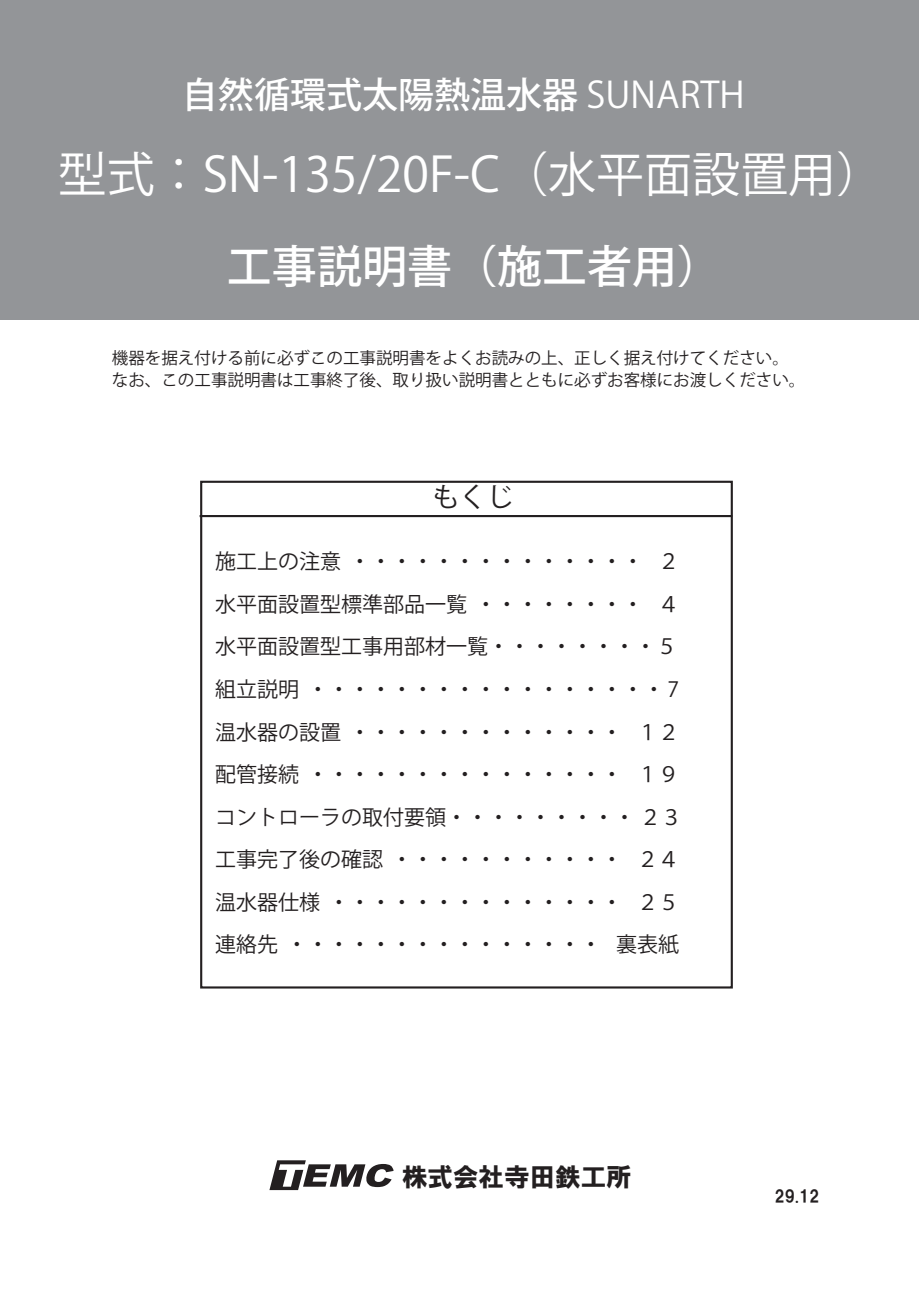
<style>
.page{position:relative;width:919px;height:1289px;background:#fff}
.page>*{position:absolute;margin:0;border:0;box-sizing:border-box;transform-origin:0 0}
.t1{font:48px "Koz Go Pro";color:#fff}
.t2{font:500 45px "Koz Go Pro";color:#fff}
.t3{font:500 36px "Koz Go Pro";color:#fff}
.t4{font:27px "Koz Go Pro";color:#231f20}
.t5{font:25.5px "HGS Soei Kakugothic UB";color:#231f20}
.t6{font:21px/42.5px "Koz Go Pro";color:#231f20}
.t7{font:16.5px/21.3px "Koz Go Pro";color:#231f20}
.t8{font:16.5px "HGS Soei Kakugothic UB";color:#231f20}
.s1{font-weight:400}
</style>
<div class="page">
<div style="left:0;top:0;width:918px;height:319px;background:#939598"></div>
<svg style="left:269px;top:1160px;width:124px;height:29px"></svg>
<div style="left:200px;top:480px;width:532px;height:508px;border:2px solid #231f20"></div>
<hr style="left:199px;top:515px;width:533px;height:2px;background:#231f20">
<h3 class="t3" style="left:182px;top:71px;width:564px">自然循環式太陽熱温水器 <span class="s1">SUNARTH</span></h3>
<h1 class="t1" style="left:59px;top:143px;width:827px">型式：SN-135/20F-C（水平面設置用）</h1>
<h2 class="t2" style="left:227px;top:237px;width:496px">工事説明書（施工者用）</h2>
<p class="t7" style="left:112px;top:348px;width:695px">機器を据え付ける前に必ずこの工事説明書をよくお読みの上、正しく据え付けてください。なお、この工事説明書は工事終了後、取り扱い説明書とともに必ずお客様にお渡しください。</p>
<p class="t4" style="left:432px;top:479px;width:82px">もくじ</p>
<p class="t6" style="left:215px;top:541px;width:468px">施工上の注意・・・・・・・・・・・・・・ ２水平面設置型標準部品一覧・・・・・・・・ ４水平面設置型工事用部材一覧・・・・・・・・５組立説明・・・・・・・・・・・・・・・・・7温水器の設置・・・・・・・・・・・・・ １２配管接続・・・・・・・・・・・・・・・ １９コントローラの取付要領・・・・・・・・・ ２３工事完了後の確認・・・・・・・・・・・ ２４温水器仕様・・・・・・・・・・・・・・ ２５連絡先・・・・・・・・・・・・・・・ 裏表紙</p>
<p class="t5" style="left:402px;top:1163px;width:231px">株式会社寺田鉄工所</p>
<p class="t8" style="left:774px;top:1187px;width:47px">29.12</p>
</div>
